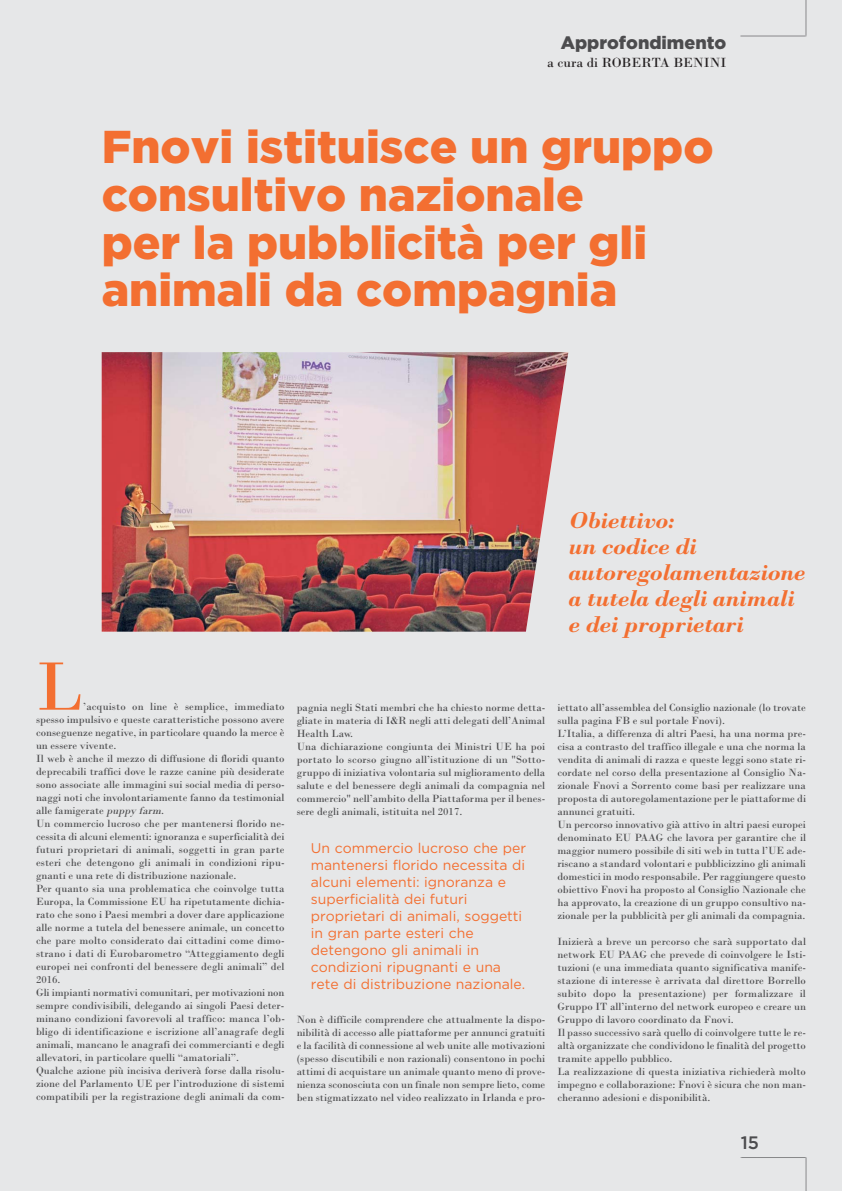
<style>
.page{position:relative;width:842px;height:1191px;background:#e6e7e8}
.page>*{position:absolute;margin:0;border:0;box-sizing:border-box;transform-origin:0 0}
.t1{font:72px "Bodoni";color:#f36f31}
.t2{font:900 46px/47.7px "Gotham";color:#f36f31}
.t3{font:italic 700 24px/26px "Bodoni";letter-spacing:-.02em;color:#f36f31}
.t4{font:900 18px "Gotham";color:#4c4c4e}
.t5{font:500 18px "Gotham";color:#4c4c4e}
.t6{font:14px/17px "Gotham";color:#f36f31}
.t7{font:14px "Bodoni";color:#231f20}
.t8{font:11px/13px "Bodoni";color:#4c4c4e}
.s1{font-style:italic}
</style>
<div class="page">
<svg style="left:740px;top:1157px;width:67px;height:34px"></svg>
<svg style="left:740px;top:0;width:67px;height:37px"></svg>
<img style="left:102px;top:352px;width:466px;height:279px">
<h3 class="t4" style="left:561px;top:36px;width:167px">Approfondimento</h3>
<p class="t7" style="left:547px;top:58px;width:180px">a cura di ROBERTA BENINI</p>
<h2 class="t2" style="left:102px;top:126px;width:613px">Fnovi istituisce un gruppo consultivo nazionale<br>per la pubblicità per gli animali da compagnia</h2>
<h3 class="t3" style="left:568px;top:510px;width:239px">Obiettivo:<br>un codice di autoregolamentazione a tutela degli animali e dei proprietari</h3>
<h1 class="t1" style="left:36px;top:662px;width:48px">L</h1>
<p class="t8" style="left:36px;top:701px;width:250px;text-indent:47px">’acquisto on line è semplice, immediato spesso impulsivo e queste caratteristiche possono avere conseguenze negative, in particolare quando la merce è un essere vivente.<br>Il web è anche il mezzo di diffusione di floridi quanto deprecabili traffici dove le razze canine più desiderate sono associate alle immagini sui social media di perso&shy;naggi noti che involontariamente fanno da testimonial alle famigerate <span class="s1">puppy farm</span>.<br>Un commercio lucroso che per mantenersi florido ne&shy;cessita di alcuni elementi: ignoranza e superficialità dei futuri proprietari di animali, soggetti in gran parte esteri che detengono gli animali in condizioni ripu&shy;gnanti e una rete di distribuzione nazionale.<br>Per quanto sia una problematica che coinvolge tutta Europa, la Commissione EU ha ripetutamente dichia&shy;rato che sono i Paesi membri a dover dare applicazione alle norme a tutela del benessere animale, un concetto che pare molto considerato dai cittadini come dimo&shy;strano i dati di Eurobarometro “Atteggiamento degli europei nei confronti del benessere degli animali” del 2016.<br>Gli impianti normativi comunitari, per motivazioni non sempre condivisibili, delegando ai singoli Paesi deter&shy;minano condizioni favorevoli al traffico: manca l’ob&shy;bligo di identificazione e iscrizione all’anagrafe degli animali, mancano le anagrafi dei commercianti e degli allevatori, in particolare quelli “amatoriali”.<br>Qualche azione più incisiva deriverà forse dalla risolu&shy;zione del Parlamento UE per l’introduzione di sistemi compatibili per la registrazione degli animali da com-</p>
<p class="t8" style="left:557px;top:702px;width:250px">iettato all’assemblea del Consiglio nazionale (lo trovate sulla pagina FB e sul portale Fnovi).<br>L’Italia, a differenza di altri Paesi, ha una norma pre&shy;cisa a contrasto del traffico illegale e una che norma la vendita di animali di razza e queste leggi sono state ri&shy;cordate nel corso della presentazione al Consiglio Na&shy;zionale Fnovi a Sorrento come basi per realizzare una proposta di autoregolamentazione per le piattaforme di annunci gratuiti.<br>Un percorso innovativo già attivo in altri paesi europei denominato EU PAAG che lavora per garantire che il maggior numero possibile di siti web in tutta l’UE ade&shy;riscano a standard volontari e pubblicizzino gli animali domestici in modo responsabile. Per raggiungere questo obiettivo Fnovi ha proposto al Consiglio Nazionale che ha approvato, la creazione di un gruppo consultivo na&shy;zionale per la pubblicità per gli animali da compagnia.</p>
<p class="t8" style="left:297px;top:702px;width:250px">pagnia negli Stati membri che ha chiesto norme detta&shy;gliate in materia di I&amp;R negli atti delegati dell’Animal Health Law.<br>Una dichiarazione congiunta dei Ministri UE ha poi portato lo scorso giugno all’istituzione di un "Sotto&shy;gruppo di iniziativa volontaria sul miglioramento della salute e del benessere degli animali da compagnia nel commercio" nell’ambito della Piattaforma per il benes&shy;sere degli animali, istituita nel 2017.</p>
<p class="t6" style="left:311px;top:840px;width:217px">Un commercio lucroso che per mantenersi florido necessita di alcuni elementi: ignoranza e superficialità dei futuri proprietari di animali, soggetti in gran parte esteri che detengono gli animali in condizioni ripugnanti e una rete di distribuzione nazionale.</p>
<p class="t8" style="left:557px;top:936px;width:250px">Inizierà a breve un percorso che sarà supportato dal network EU PAAG che prevede di coinvolgere le Isti&shy;tuzioni (e una immediata quanto significativa manife&shy;stazione di interesse è arrivata dal direttore Borrello subito dopo la presentazione) per formalizzare il Gruppo IT all’interno del network europeo e creare un Gruppo di lavoro coordinato da Fnovi.<br>Il passo successivo sarà quello di coinvolgere tutte le re&shy;altà organizzate che condividono le finalità del progetto tramite appello pubblico.<br>La realizzazione di questa iniziativa richiederà molto impegno e collaborazione: Fnovi è sicura che non man&shy;cheranno adesioni e disponibilità.</p>
<p class="t8" style="left:297px;top:1014px;width:250px;text-align:justify">Non è difficile comprendere che attualmente la dispo&shy;nibilità di accesso alle piattaforme per annunci gratuiti e la facilità di connessione al web unite alle motivazioni (spesso discutibili e non razionali) consentono in pochi attimi di acquistare un animale quanto meno di prove&shy;nienza sconosciuta con un finale non sempre lieto, come ben stigmatizzato nel video realizzato in Irlanda e pro-</p>
<h3 class="t5" style="left:741px;top:1135px;width:20px">15</h3>
</div>
